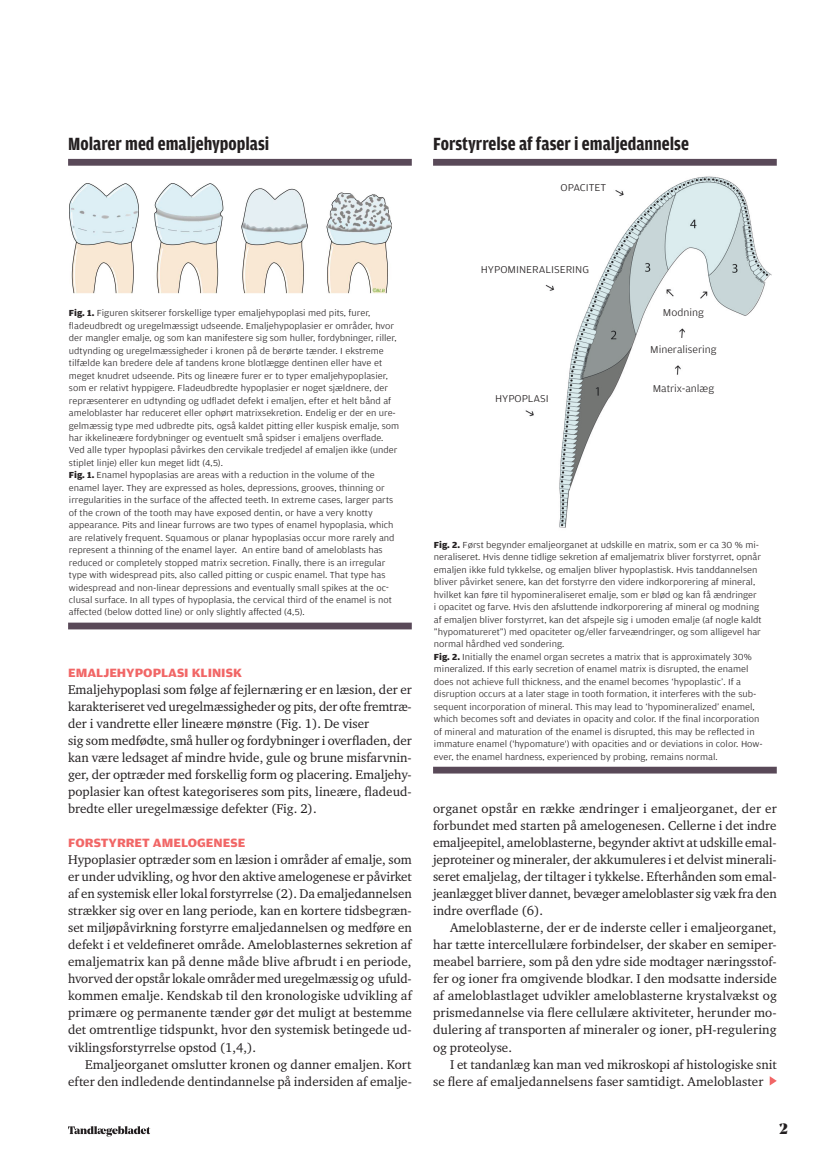
<style>
.page{position:relative;width:830px;height:1157px;background:#fff}
.page>*{position:absolute;margin:0;border:0;box-sizing:border-box;transform-origin:0 0}
.t1{font:700 18.75px "Amplitude Condensed";color:#231f20}
.t2{font:900 15px "Noe Display";color:#231f20}
.t3{font:13.05px/17px "Charter ITC Std";color:#231f20;text-align:justify}
.t4{font:700 12.75px "Amplitude Wide";color:#f16666}
.t5{font:300 10.5px "Amplitude Wide";color:#231f20}
.t6{font:300 9.3px/12.5px "Amplitude Wide";color:#231f20}
.s1{font-weight:700}
</style>
<div class="page">
<svg style="left:769px;top:1076px;width:7px;height:9px"></svg>
<svg style="left:433px;top:159px;width:343px;height:614px"></svg>
<img style="left:433px;top:171px;width:343px;height:360px">
<svg style="left:68px;top:159px;width:343px;height:470px"></svg>
<img style="left:70px;top:184px;width:69px;height:110px">
<img style="left:154px;top:184px;width:70px;height:110px">
<img style="left:241px;top:184px;width:68px;height:110px">
<img style="left:325px;top:184px;width:67px;height:110px">
<svg style="left:68px;top:1126px;width:82px;height:10px"></svg>
<h1 class="t1" style="left:68px;top:134px;width:203px">Molarer med emaljehypoplasi</h1>
<h1 class="t1" style="left:433px;top:134px;width:257px">Forstyrrelse af faser i emaljedannelse</h1>
<p class="t5" style="left:560px;top:182px;width:47px">OPACITET</p>
<p class="t6" style="left:69px;top:307px;width:332px"><span class="s1">Fig. 1.</span> Figuren skitserer forskellige typer emaljehypoplasi med pits, furer, fladeudbredt og uregelmæssigt udseende. Emaljehypoplasier er områder, hvor der mangler emalje, og som kan manifestere sig som huller, fordybninger, riller, udtynding og uregelmæssigheder i kronen på de berørte tænder. I ekstreme tilfælde kan bredere dele af tandens krone blotlægge dentinen eller have et meget knudret udseende. Pits og lineære furer er to typer emaljehypoplasier, som er relativt hyppigere. Fladeudbredte hypoplasier er noget sjældnere, der repræsenterer en udtynding og udfladet defekt i emaljen, efter et helt bånd af ameloblaster har reduceret eller ophørt matrixsekretion. Endelig er der en ure&shy;gelmæssig type med udbredte pits, også kaldet pitting eller kuspisk emalje, som har ikkelineære fordybninger og eventuelt små spidser i emaljens overflade.<br>Ved alle typer hypoplasi påvirkes den cervikale tredjedel af emaljen ikke (under stiplet linje) eller kun meget lidt (4,5).<br><span class="s1">Fig. 1.</span> Enamel hypoplasias are areas with a reduction in the volume of the enamel layer. They are expressed as holes, depressions, grooves, thinning or irregularities in the surface of the affected teeth. In extreme cases, larger parts of the crown of the tooth may have exposed dentin, or have a very knotty appearance. Pits and linear furrows are two types of enamel hypoplasia, which are relatively frequent. Squamous or planar hypoplasias occur more rarely and represent a thinning of the enamel layer. An entire band of ameloblasts has reduced or completely stopped matrix secretion. Finally, there is an irregular type with widespread pits, also called pitting or cuspic enamel. That type has widespread and non-linear depressions and eventually small spikes at the oc&shy;clusal surface. In all types of hypoplasia, the cervical third of the enamel is not affected (below dotted line) or only slightly affected (4,5).</p>
<h3 class="t4" style="left:68px;top:666px;width:175px">EMALJEHYPOPLASI KLINISK</h3>
<p class="t3" style="left:68px;top:681px;width:345px;text-align:left">Emaljehypoplasi som følge af fejlernæring er en læsion, der er karakteriseret ved uregelmæssigheder og pits, der ofte fremtræ&shy;der i vandrette eller lineære mønstre (Fig. 1). De viser<br>sig som medfødte, små huller og fordybninger i overfladen, der kan være ledsaget af mindre hvide, gule og brune misfarvnin&shy;ger, der optræder med forskellig form og placering. Emaljehy&shy;poplasier kan oftest kategoriseres som pits, lineære, fladeud&shy;bredte eller uregelmæssige defekter (Fig. 2).</p>
<h3 class="t4" style="left:68px;top:836px;width:179px">FORSTYRRET AMELOGENESE</h3>
<p class="t3" style="left:68px;top:851px;width:345px">Hypoplasier optræder som en læsion i områder af emalje, som er under udvikling, og hvor den aktive amelogenese er påvirket af en systemisk eller lokal forstyrrelse (2). Da emaljedannelsen strækker sig over en lang periode, kan en kortere tidsbegræn&shy;set miljøpåvirkning forstyrre emaljedannelsen og medføre en defekt i et veldefineret område. Ameloblasternes sekretion af emaljematrix kan på denne måde blive afbrudt i en periode, hvorved der opstår lokale områder med uregelmæssig og ufuld&shy;kommen emalje. Kendskab til den kronologiske udvikling af primære og permanente tænder gør det muligt at bestemme det omtrentlige tidspunkt, hvor den systemisk betingede ud&shy;viklingsforstyrrelse opstod (1,4,).</p>
<h3 class="t3" style="left:68px;top:1055px;width:345px;text-align:right">Emaljeorganet omslutter kronen og danner emaljen. Kort efter den indledende dentindannelse på indersiden af emalje-</h3>
<p class="t5" style="left:480px;top:263px;width:110px">HYPOMINERALISERING</p>
<p class="t5" style="left:495px;top:392px;width:55px">HYPOPLASI</p>
<p class="t5" style="left:662px;top:307px;width:42px">Modning</p>
<p class="t5" style="left:649px;top:343px;width:68px">Mineralisering</p>
<p class="t5" style="left:652px;top:382px;width:63px">Matrix-anlæg</p>
<p class="t6" style="left:433px;top:538px;width:330px"><span class="s1">Fig. 2.</span> Først begynder emaljeorganet at udskille en matrix, som er ca 30 % mi&shy;neraliseret. Hvis denne tidlige sekretion af emaljematrix bliver forstyrret, opnår emaljen ikke fuld tykkelse, og emaljen bliver hypoplastisk. Hvis tanddannelsen bliver påvirket senere, kan det forstyrre den videre indkorporering af mineral, hvilket kan føre til hypomineraliseret emalje, som er blød og kan få ændringer<br>i opacitet og farve. Hvis den afsluttende indkorporering af mineral og modning af emaljen bliver forstyrret, kan det afspejle sig i umoden emalje (af nogle kaldt ”hypomatureret”) med opaciteter og/eller farveændringer, og som alligevel har normal hårdhed ved sondering.<br><span class="s1">Fig. 2.</span> Initially the enamel organ secretes a matrix that is approximately 30% mineralized. If this early secretion of enamel matrix is disrupted, the enamel does not achieve full thickness, and the enamel becomes ‘hypoplastic’. If a disruption occurs at a later stage in tooth formation, it interferes with the sub&shy;sequent incorporation of mineral. This may lead to ‘hypomineralized’ enamel, which becomes soft and deviates in opacity and color. If the final incorporation of mineral and maturation of the enamel is disrupted, this may be reflected in immature enamel ('hypomature') with opacities and or deviations in color. How&shy;ever, the enamel hardness, experienced by probing, remains normal.</p>
<p class="t3" style="left:433px;top:800px;width:345px">organet opstår en række ændringer i emaljeorganet, der er forbundet med starten på amelogenesen. Cellerne i det indre emaljeepitel, ameloblasterne, begynder aktivt at udskille emal&shy;jeproteiner og mineraler, der akkumuleres i et delvist minerali&shy;seret emaljelag, der tiltager i tykkelse. Efterhånden som emal&shy;jeanlægget bliver dannet, bevæger ameloblaster sig væk fra den indre overflade (6).</p>
<p class="t3" style="left:433px;top:919px;width:345px;text-indent:17px">Ameloblasterne, der er de inderste celler i emaljeorganet, har tætte intercellulære forbindelser, der skaber en semiper&shy;meabel barriere, som på den ydre side modtager næringsstof&shy;fer og ioner fra omgivende blodkar. I den modsatte inderside af ameloblastlaget udvikler ameloblasterne krystalvækst og prismedannelse via flere cellulære aktiviteter, herunder mo&shy;dulering af transporten af mineraler og ioner, pH-regulering og proteolyse.</p>
<h3 class="t3" style="left:433px;top:1055px;width:345px;text-indent:17px">I et tandanlæg kan man ved mikroskopi af histologiske snit se flere af emaljedannelsens faser samtidigt. Ameloblaster</h3>
<h2 class="t2" style="left:778px;top:1118px;width:10px">2</h2>
</div>
